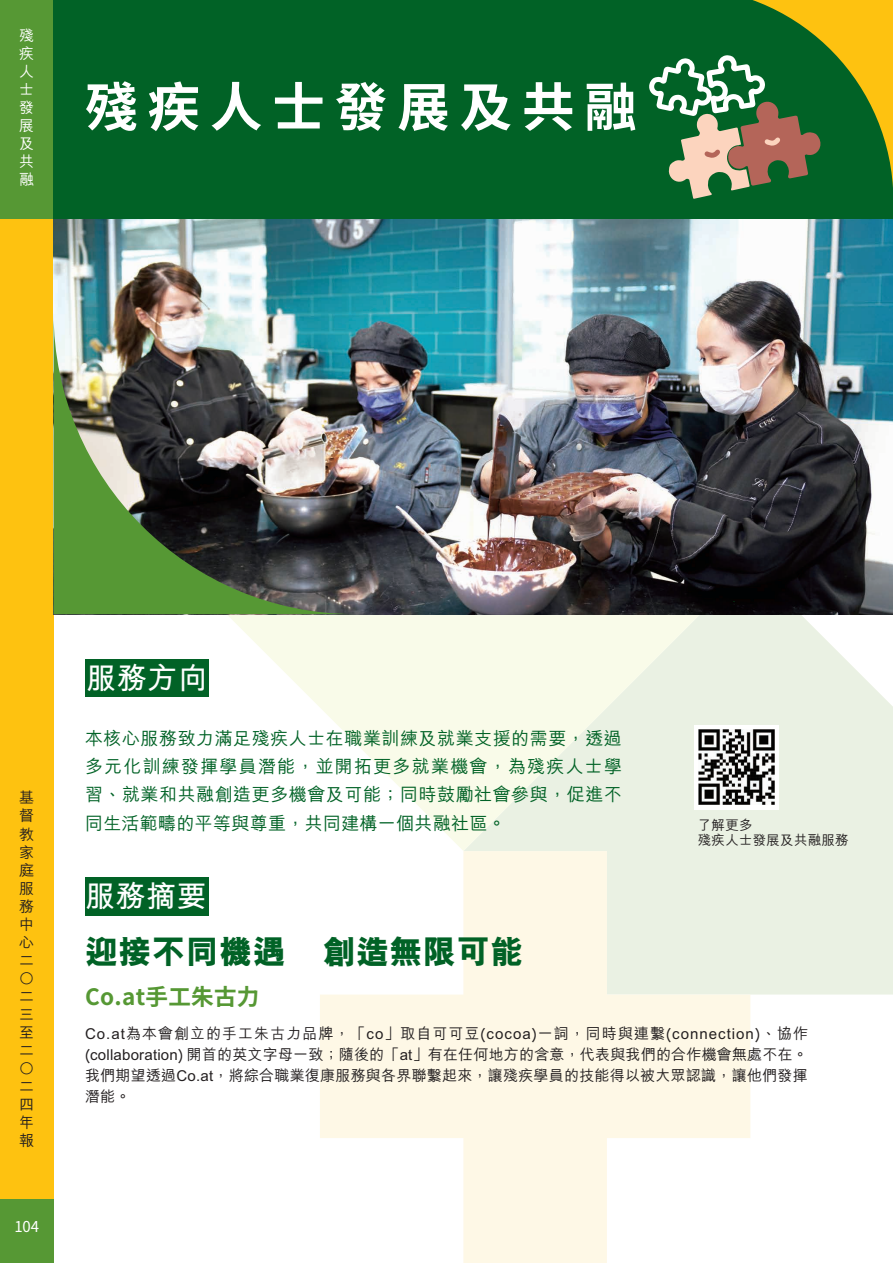
<style>
.page{position:relative;width:893px;height:1263px;background:#fff}
.page>*{position:absolute;margin:0;border:0;box-sizing:border-box;transform-origin:0 0}
.t1{font:700 52.5px "Noto Sans CJ Ksc";letter-spacing:.19em;color:#fff}
.t2{font:800 33px "M Hei HK";letter-spacing:.02em;color:#016226}
.t3{font:700 30px "M Hei HK";letter-spacing:.015em;color:#fff}
.t4{font:700 22.5px "Noto Sans TC";letter-spacing:.015em;color:#569834}
.t5{font:500 18px/28.5px "M Hei HK";letter-spacing:.03em;color:#016226;text-align:justify}
.t6{font:500 15px/18px "M Hei HK";letter-spacing:.015em;color:#231f20;text-align:justify}
.t7{font:500 15px/18px "M Hei HK";color:#fff;text-align:justify}
.t8{font:15px "Noto Sans CJ Ksc";color:#fff}
.t9{font:500 13.5px/15px "M Hei HK";letter-spacing:.015em;color:#231f20}
</style>
<div class="page">
<div style="left:0;top:0;width:54px;height:1263px;background:#fec210"></div>
<div style="left:0;top:0;width:54px;height:219px;background:#569834"></div>
<div style="left:0;top:1199px;width:54px;height:64px;background:#569834"></div>
<svg style="left:750px;top:614px;width:143px;height:380px;background:#ebf1e4"></svg>
<svg style="left:176px;top:614px;width:574px;height:237px"></svg>
<svg style="left:320px;top:851px;width:430px;height:412px;fill:#fef8e6"></svg>
<div style="left:85px;top:877px;width:124px;height:39px;background:#016226"></div>
<div style="left:85px;top:659px;width:124px;height:38px;background:#016226"></div>
<div style="left:54px;top:0;width:839px;height:219px;background:#016226"></div>
<div style="left:694px;top:725px;width:84px;height:84px;background:#fff"></div>
<img style="left:698px;top:729px;width:76px;height:76px">
<img style="left:54px;top:219px;width:839px;height:395px">
<svg style="left:649px;top:0;width:244px;height:199px"></svg>
<img style="left:54px;top:313px;width:301px;height:301px">
<p class="t7" style="left:19px;top:26px;width:16px">殘疾人士發展及共融</p>
<h1 class="t1" style="left:85px;top:77px;width:553px">殘疾人士發展及共融</h1>
<p class="t6" style="left:19px;top:788px;width:16px">基督教家庭服務中心二○二三至二○二四年報</p>
<p class="t8" style="left:14px;top:1218px;width:26px">104</p>
<h3 class="t3" style="left:86px;top:656px;width:123px">服務方向</h3>
<p class="t5" style="left:85px;top:722px;width:539px">本核心服務致力滿足殘疾人士在職業訓練及就業支援的需要，透過多元化訓練發揮學員潛能，並開拓更多就業機會，為殘疾人士學習、就業和共融創造更多機會及可能；同時鼓勵社會參與，促進不同生活範疇的平等與尊重，共同建構一個共融社區。</p>
<h3 class="t3" style="left:85px;top:874px;width:123px">服務摘要</h3>
<h2 class="t2" style="left:85px;top:929px;width:440px">迎接不同機遇 創造無限可能</h2>
<p class="t9" style="left:698px;top:817px;width:152px">了解更多<br>殘疾人士發展及共融服務</p>
<h3 class="t4" style="left:85px;top:984px;width:176px">Co.at手工朱古力</h3>
<p class="t6" style="left:85px;top:1021px;width:724px;line-height:21px">Co.at為本會創立的手工朱古力品牌，「co」取自可可豆(cocoa)一詞，同時與連繫(connection)、協作(collaboration) 開首的英文字母一致；隨後的「at」有在任何地方的含意，代表與我們的合作機會無處不在。我們期望透過Co.at，將綜合職業復康服務與各界聯繫起來，讓殘疾學員的技能得以被大眾認識，讓他們發揮潛能。</p>
</div>
